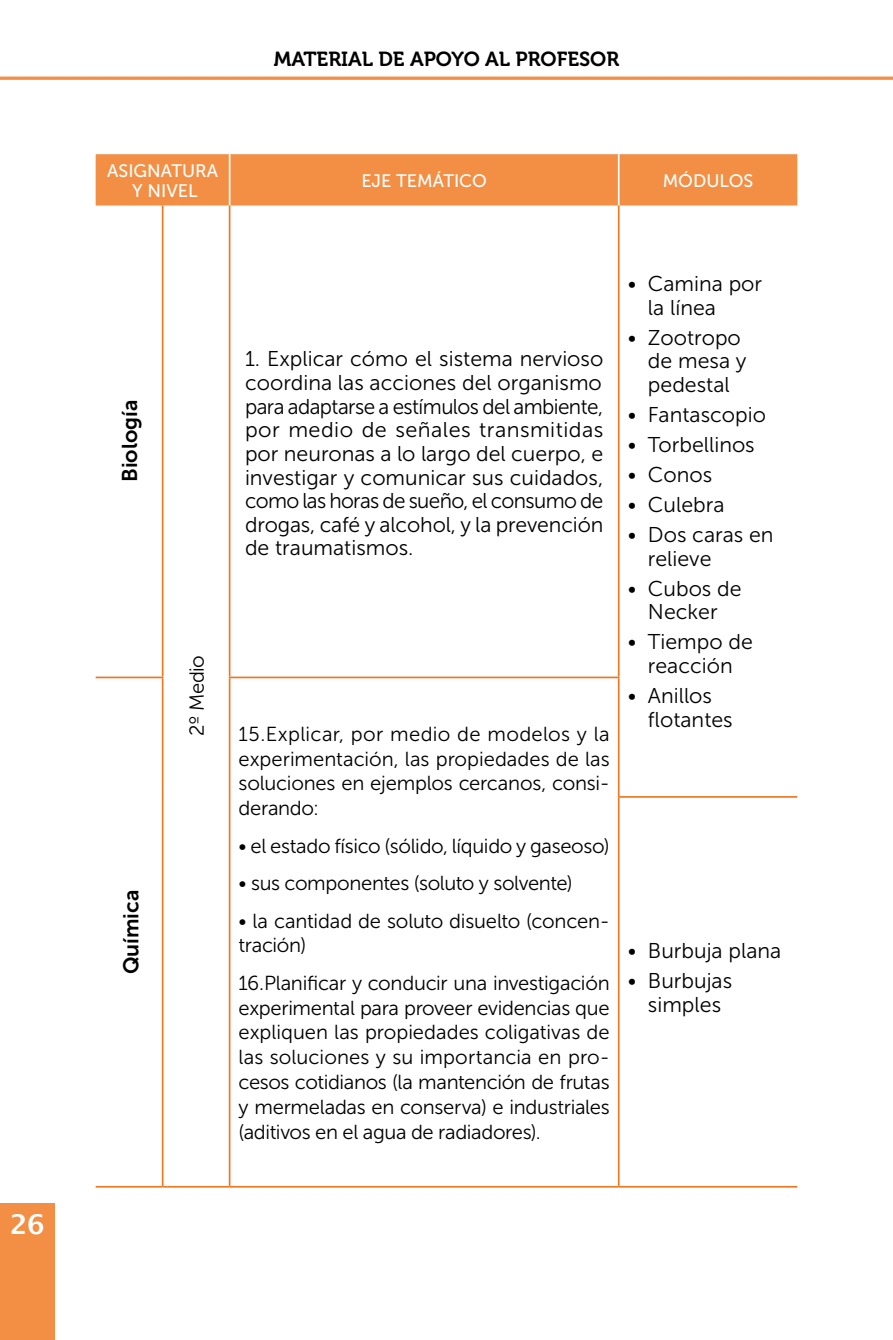
<style>
.page{position:relative;width:893px;height:1340px;background:#fff}
.page>*{position:absolute;margin:0;border:0;box-sizing:border-box;transform-origin:0 0}
.t1{font:600 27px "Lucida Sans";color:#fff}
.t2{font:21.38px/23.6px "Museo Sans 300";color:#000}
.t3{font:21.38px "Museo Sans 700";color:#000}
.t4{font:20.25px/24.8px "Museo Sans 300";letter-spacing:-.015em;color:#000;text-align:justify}
.t5{font:20.25px "Museo 700";color:#000}
.t6{font:18px/19.8px "Museo Sans 500";color:#fff;text-align:center}
</style>
<div class="page">
<div style="left:0;top:1203px;width:55px;height:136px;background:#f28f44"></div>
<hr style="left:0;top:77px;width:893px;height:3px;background:#f28f44">
<div style="left:96px;top:154px;width:701px;height:51px;background:#f28f44"></div>
<hr style="left:229px;top:154px;width:1px;height:51px;background:#fff">
<hr style="left:618px;top:154px;width:2px;height:51px;background:#fff">
<hr style="left:162px;top:205px;width:1px;height:471px;background:#ec7823">
<hr style="left:229px;top:205px;width:1px;height:471px;background:#ec7823">
<hr style="left:618px;top:205px;width:2px;height:471px;background:#ec7823">
<hr style="left:96px;top:676px;width:67px;height:2px;background:#ec7823">
<hr style="left:162px;top:678px;width:1px;height:119px;background:#ec7823">
<hr style="left:229px;top:676px;width:391px;height:2px;background:#ec7823">
<hr style="left:229px;top:678px;width:1px;height:119px;background:#ec7823">
<hr style="left:618px;top:678px;width:2px;height:118px;background:#ec7823">
<hr style="left:162px;top:797px;width:1px;height:388px;background:#ec7823">
<hr style="left:229px;top:797px;width:1px;height:388px;background:#ec7823">
<hr style="left:618px;top:796px;width:179px;height:1px;background:#ec7823">
<hr style="left:618px;top:797px;width:2px;height:388px;background:#ec7823">
<hr style="left:96px;top:1185px;width:67px;height:2px;background:#ec7823">
<hr style="left:167px;top:1185px;width:63px;height:2px;background:#ec7823">
<hr style="left:230px;top:1185px;width:389px;height:2px;background:#ec7823">
<hr style="left:619px;top:1185px;width:178px;height:2px;background:#ec7823">
<h1 class="t1" style="left:10px;top:1207px;width:36px">26</h1>
<p class="t5" style="left:274px;top:48px;width:347px">MATERIAL DE APOYO AL PROFESOR</p>
<p class="t6" style="left:107px;top:161px;width:112px">ASIGNATURA<br>Y NIVEL</p>
<p class="t6" style="left:361px;top:170px;width:127px">EJE TEMÁTICO</p>
<p class="t6" style="left:663px;top:170px;width:92px">MÓDULOS</p>
<p class="t3" style="left:118px;top:482px;width:84px;rotate:-90deg">Biología</p>
<p class="t3" style="left:119px;top:974px;width:86px;rotate:-90deg">Química</p>
<p class="t4" style="left:185px;top:736px;width:83px;rotate:-90deg">2º Medio</p>
<p class="t2" style="left:245px;top:347px;width:360px;text-align:justify">1. Explicar cómo el sistema nervioso coordina las acciones del organismo para adaptarse a estímulos del ambiente, por medio de señales transmitidas por neuronas a lo largo del cuerpo, e investigar y comunicar sus cuidados, como las horas de sueño, el consumo de drogas, café y alcohol, y la prevención de traumatismos.</p>
<p class="t4" style="left:239px;top:721px;width:373px">15.Explicar, por medio de modelos y la experimentación, las propiedades de las soluciones en ejemplos cercanos, consi&shy;derando:</p>
<p class="t4" style="left:239px;top:833px;width:373px">• el estado físico (sólido, líquido y gaseoso)</p>
<p class="t4" style="left:239px;top:871px;width:336px">• sus componentes (soluto y solvente)</p>
<p class="t4" style="left:239px;top:908px;width:373px">• la cantidad de soluto disuelto (concen&shy;tración)</p>
<p class="t4" style="left:239px;top:970px;width:373px">16.Planificar y conducir una investigación experimental para proveer evidencias que expliquen las propiedades coligativas de las soluciones y su importancia en pro&shy;cesos cotidianos (la mantención de frutas y mermeladas en conserva) e industriales (aditivos en el agua de radiadores).</p>
<p class="t2" style="left:648px;top:272px;width:116px;text-indent:-20px">• Camina por la línea</p>
<p class="t2" style="left:648px;top:326px;width:100px;text-indent:-20px">• Zootropo de mesa y pedestal</p>
<p class="t2" style="left:628px;top:403px;width:140px">• Fantascopio</p>
<p class="t2" style="left:628px;top:433px;width:129px">• Torbellinos</p>
<p class="t2" style="left:628px;top:463px;width:86px">• Conos</p>
<p class="t2" style="left:628px;top:493px;width:98px">• Culebra</p>
<p class="t2" style="left:648px;top:523px;width:127px;text-indent:-20px">• Dos caras en relieve</p>
<p class="t2" style="left:628px;top:576px;width:115px;text-align:center">• Cubos de<br>Necker</p>
<p class="t2" style="left:628px;top:630px;width:127px;text-align:center">• Tiempo de reacción</p>
<p class="t2" style="left:648px;top:684px;width:86px;text-indent:-20px">• Anillos flotantes</p>
<p class="t2" style="left:628px;top:939px;width:155px">• Burbuja plana</p>
<p class="t2" style="left:628px;top:969px;width:106px;text-align:center">• Burbujas simples</p>
</div>
